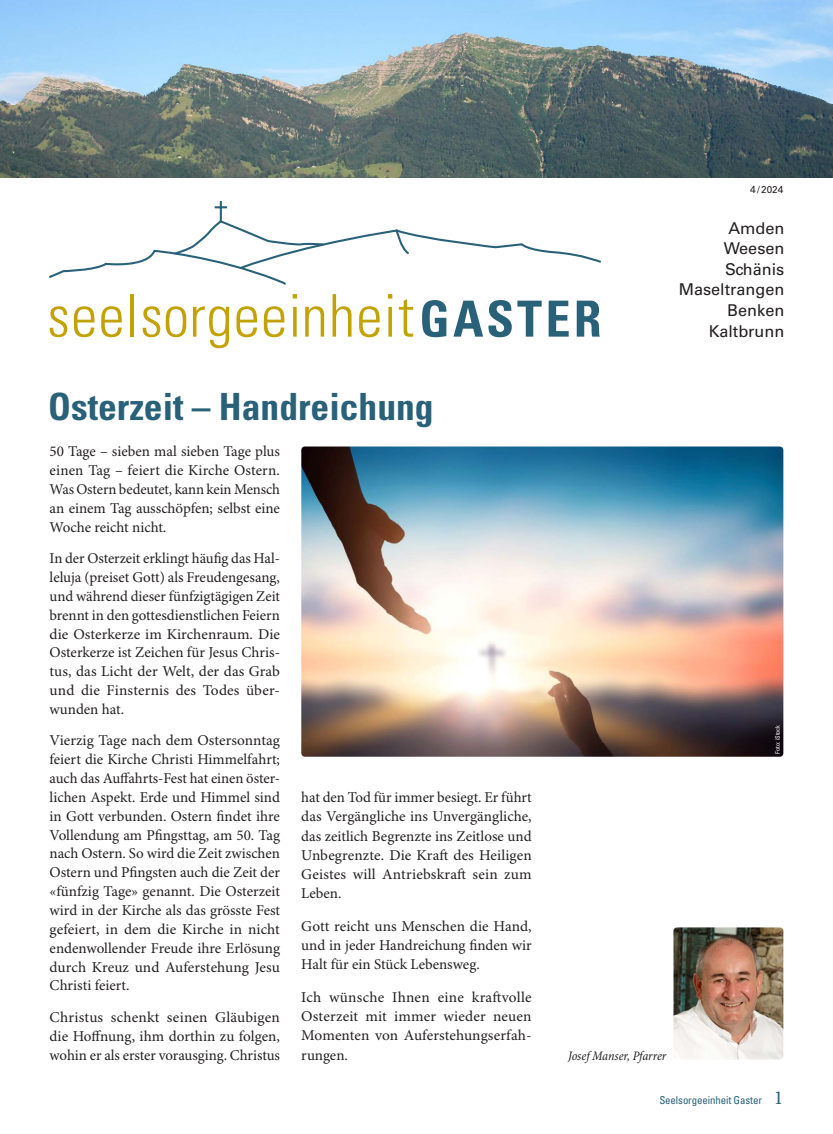
<style>
.page{position:relative;width:833px;height:1134px;background:#fff}
.page>*{position:absolute;margin:0;border:0;box-sizing:border-box;transform-origin:0 0}
.t1{font:700 condensed 37.5px "Univers LT Std";color:#296179}
.t2{font:16.25px/20.6px "Univers LT Std";color:#231f20;text-align:right}
.t3{font:15px/18.9px "Minion Pro";color:#231f20;text-align:justify}
.t4{font:italic condensed 13.12px "Minion Pro";color:#231f20}
.t5{font:condensed 10.88px "Univers LT Std";letter-spacing:-.01em;color:#296179}
.t6{font:10px "Univers LT Std";color:#231f20}
.t7{font:condensed 6.25px "Univers LT Std";color:#fff}
.s1{font-family:"Minion Pro";font-stretch:normal;font-size:20px}
</style>
<div class="page">
<svg style="left:50px;top:306px;width:17px;height:31px"></svg>
<svg style="left:74px;top:306px;width:20px;height:31px"></svg>
<svg style="left:101px;top:306px;width:21px;height:31px"></svg>
<hr style="left:130px;top:294px;width:4px;height:43px;background:#c2a205">
<svg style="left:142px;top:306px;width:18px;height:31px"></svg>
<svg style="left:166px;top:306px;width:20px;height:31px"></svg>
<svg style="left:193px;top:306px;width:36px;height:42px"></svg>
<svg style="left:236px;top:306px;width:21px;height:31px"></svg>
<svg style="left:264px;top:306px;width:20px;height:31px"></svg>
<svg style="left:293px;top:294px;width:4px;height:43px"></svg>
<svg style="left:305px;top:306px;width:19px;height:31px"></svg>
<svg style="left:332px;top:294px;width:19px;height:43px"></svg>
<svg style="left:359px;top:306px;width:20px;height:31px"></svg>
<svg style="left:388px;top:294px;width:4px;height:43px"></svg>
<svg style="left:399px;top:299px;width:14px;height:38px"></svg>
<svg style="left:422px;top:300px;width:25px;height:37px"></svg>
<svg style="left:453px;top:300px;width:88px;height:37px"></svg>
<svg style="left:548px;top:301px;width:20px;height:36px"></svg>
<svg style="left:577px;top:301px;width:23px;height:36px"></svg>
<svg style="left:49px;top:218px;width:552px;height:67px"></svg>
<hr style="left:220px;top:201px;width:2px;height:20px;background:#296179">
<svg style="left:215px;top:206px;width:12px;height:2px"></svg>
<img style="left:0;top:0;width:833px;height:177px">
<img style="left:673px;top:927px;width:110px;height:132px">
<img style="left:301px;top:446px;width:482px;height:311px">
<h1 class="t1" style="left:48px;top:384px;width:387px">Osterzeit – Handreichung</h1>
<p class="t3" style="left:50px;top:443px;width:232px">50 Tage – sieben mal sieben Tage plus einen Tag – feiert die Kirche Ostern.<br>Was Ostern bedeutet, kann kein Mensch an einem Tag ausschöpfen; selbst eine Woche reicht nicht.</p>
<p class="t3" style="left:50px;top:549px;width:232px">In der Osterzeit erklingt häufig das Hal&shy;leluja (preiset Gott) als Freudengesang, und während dieser fünfzigtägigen Zeit brennt in den gottesdienstlichen Feiern die Osterkerze im Kirchenraum. Die Osterkerze ist Zeichen für Jesus Chris&shy;tus, das Licht der Welt, der das Grab und die Finsternis des Todes über&shy;wunden hat.</p>
<p class="t3" style="left:50px;top:732px;width:232px">Vierzig Tage nach dem Ostersonntag feiert die Kirche Christi Himmelfahrt; auch das Auffahrts-Fest hat einen öster&shy;lichen Aspekt. Erde und Himmel sind in Gott verbunden. Ostern findet ihre Vollendung am Pfingsttag, am 50. Tag nach Ostern. So wird die Zeit zwischen Ostern und Pfingsten auch die Zeit der «fünfzig Tage» genannt. Die Osterzeit wird in der Kirche als das grösste Fest gefeiert, in dem die Kirche in nicht endenwollender Freude ihre Erlösung durch Kreuz und Auferstehung Jesu Christi feiert.</p>
<p class="t3" style="left:50px;top:1008px;width:232px">Christus schenkt seinen Gläubigen die Hoffnung, ihm dorthin zu folgen, wohin er als erster vorausging. Christus</p>
<p class="t3" style="left:301px;top:788px;width:232px;line-height:19.2px">hat den Tod für immer besiegt. Er führt das Vergängliche ins Unvergängliche, das zeitlich Begrenzte ins Zeitlose und Unbegrenzte. Die Kraft des Heiligen Geistes will Antriebskraft sein zum Leben.</p>
<p class="t3" style="left:301px;top:917px;width:232px;line-height:19.2px">Gott reicht uns Menschen die Hand, und in jeder Handreichung finden wir Halt für ein Stück Lebensweg.</p>
<p class="t3" style="left:301px;top:988px;width:232px;line-height:19.2px">Ich wünsche Ihnen eine kraftvolle Osterzeit mit immer wieder neuen Momenten von Auferstehungserfah&shy;rungen.</p>
<p class="t6" style="left:750px;top:184px;width:35px">4/2024</p>
<p class="t2" style="left:678px;top:218px;width:107px">Amden<br>Weesen<br>Schänis<br>Maseltrangen<br>Benken<br>Kaltbrunn</p>
<p class="t7" style="left:773px;top:754px;width:31px;rotate:-90deg">Foto: iStock</p>
<p class="t4" style="left:568px;top:1047px;width:100px">Josef Manser, Pfarrer</p>
<p class="t5" style="left:659px;top:1094px;width:125px">Seelsorgeeinheit Gaster <span class="s1">1</span></p>
</div>
